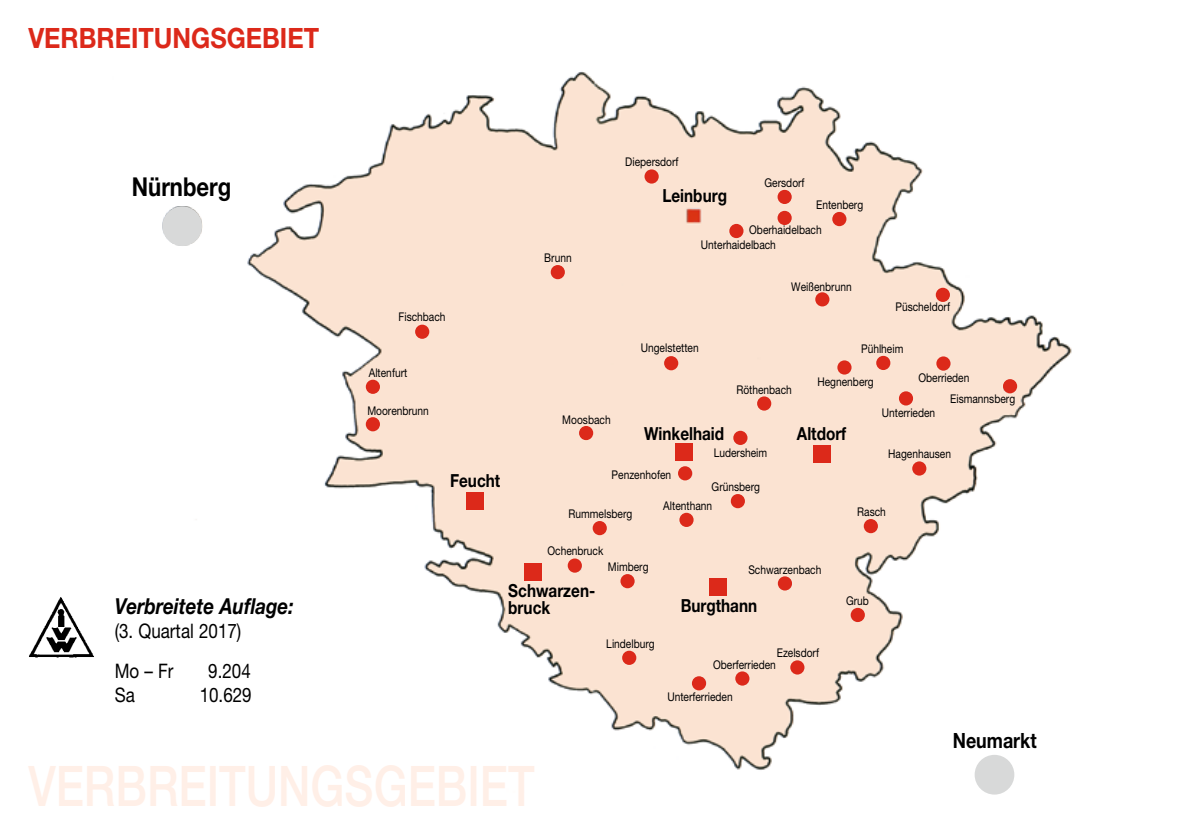
<style>
.page{position:relative;width:1191px;height:840px;background:#fff}
.page>*{position:absolute;margin:0;border:0;box-sizing:border-box;transform-origin:0 0}
.t1{font:500 56px "Helvetica Neue LT Std";color:#ffefe7;scale:.8 1}
.t2{font:700 28px "Helvetica Neue LT Std";color:#dc291a;scale:.9 1}
.t3{font:700 26px "Helvetica Neue LT Std";color:#000;scale:.85 1}
.t4{font:italic 700 22px "Helvetica Neue LT Std";color:#000;scale:.85 1}
.t5{font:700 21px "Helvetica Neue LT Std";color:#000;scale:.85 1}
.t6{font:20px/40px "Helvetica Neue LT Std";color:#000;scale:.85 1}
.t7{font:700 18px/17px "Helvetica Neue LT Std";color:#000;scale:.85 1}
.t8{font:12px/25.4px "Helvetica Neue LT Std";color:#000;scale:.85 1}
</style>
<div class="page">
<img style="left:162px;top:71px;width:910px;height:722px">
<img style="left:29px;top:597px;width:65px;height:60px">
<div style="left:162px;top:206px;width:40px;height:40px;background:#d8d9d9;border-radius:50%"></div>
<div style="left:974px;top:754px;width:40px;height:40px;background:#d8d9d9;border-radius:50%"></div>
<div style="left:644px;top:169px;width:14px;height:14px;background:#dc291a;border-radius:50%"></div>
<div style="left:777px;top:190px;width:14px;height:14px;background:#dc291a;border-radius:50%"></div>
<div style="left:777px;top:211px;width:14px;height:14px;background:#dc291a;border-radius:50%"></div>
<div style="left:729px;top:224px;width:14px;height:14px;background:#dc291a;border-radius:50%"></div>
<div style="left:550px;top:265px;width:15px;height:14px;background:#dc291a;border-radius:50%"></div>
<div style="left:832px;top:212px;width:14px;height:14px;background:#dc291a;border-radius:50%"></div>
<div style="left:815px;top:292px;width:14px;height:14px;background:#dc291a;border-radius:50%"></div>
<div style="left:664px;top:356px;width:14px;height:14px;background:#dc291a;border-radius:50%"></div>
<div style="left:757px;top:396px;width:14px;height:14px;background:#dc291a;border-radius:50%"></div>
<div style="left:837px;top:360px;width:14px;height:14px;background:#dc291a;border-radius:50%"></div>
<div style="left:876px;top:355px;width:14px;height:15px;background:#dc291a;border-radius:50%"></div>
<div style="left:935px;top:287px;width:15px;height:15px;background:#dc291a;border-radius:50%"></div>
<div style="left:936px;top:356px;width:14px;height:14px;background:#dc291a;border-radius:50%"></div>
<div style="left:579px;top:425px;width:14px;height:15px;background:#dc291a;border-radius:50%"></div>
<div style="left:733px;top:430px;width:14px;height:14px;background:#dc291a;border-radius:50%"></div>
<div style="left:678px;top:466px;width:14px;height:14px;background:#dc291a;border-radius:50%"></div>
<div style="left:730px;top:494px;width:15px;height:14px;background:#dc291a;border-radius:50%"></div>
<div style="left:912px;top:461px;width:14px;height:14px;background:#dc291a;border-radius:50%"></div>
<div style="left:899px;top:391px;width:14px;height:14px;background:#dc291a;border-radius:50%"></div>
<div style="left:1003px;top:379px;width:14px;height:14px;background:#dc291a;border-radius:50%"></div>
<div style="left:679px;top:512px;width:14px;height:14px;background:#dc291a;border-radius:50%"></div>
<div style="left:592px;top:520px;width:15px;height:15px;background:#dc291a;border-radius:50%"></div>
<div style="left:567px;top:558px;width:15px;height:14px;background:#dc291a;border-radius:50%"></div>
<div style="left:620px;top:573px;width:14px;height:15px;background:#dc291a;border-radius:50%"></div>
<div style="left:778px;top:576px;width:14px;height:14px;background:#dc291a;border-radius:50%"></div>
<div style="left:850px;top:607px;width:15px;height:14px;background:#dc291a;border-radius:50%"></div>
<div style="left:467px;top:492px;width:17px;height:17px;background:#dc291a"></div>
<div style="left:675px;top:443px;width:17px;height:17px;background:#dc291a"></div>
<div style="left:709px;top:578px;width:17px;height:17px;background:#dc291a"></div>
<div style="left:525px;top:563px;width:17px;height:17px;background:#dc291a"></div>
<div style="left:813px;top:445px;width:17px;height:17px;background:#dc291a"></div>
<div style="left:863px;top:518px;width:15px;height:15px;background:#dc291a;border-radius:50%"></div>
<div style="left:790px;top:660px;width:14px;height:14px;background:#dc291a;border-radius:50%"></div>
<div style="left:735px;top:671px;width:14px;height:14px;background:#dc291a;border-radius:50%"></div>
<div style="left:692px;top:675px;width:14px;height:15px;background:#dc291a;border-radius:50%"></div>
<div style="left:622px;top:650px;width:14px;height:14px;background:#dc291a;border-radius:50%"></div>
<div style="left:415px;top:324px;width:14px;height:14px;background:#dc291a;border-radius:50%"></div>
<div style="left:366px;top:379px;width:14px;height:14px;background:#dc291a;border-radius:50%"></div>
<div style="left:366px;top:417px;width:14px;height:14px;background:#dc291a;border-radius:50%"></div>
<h2 class="t2" style="left:28px;top:21px;width:324px">VERBREITUNGSGEBIET</h2>
<h3 class="t3" style="left:132px;top:170px;width:119px">Nürnberg</h3>
<h3 class="t4" style="left:115px;top:592px;width:212px">Verbreitete Auflage:</h3>
<h3 class="t6" style="left:115px;top:610px;width:150px">(3. Quartal 2017)<br>Mo – Fr</h3>
<h3 class="t6" style="left:208px;top:650px;width:52px">9.204</h3>
<h3 class="t6" style="left:115px;top:674px;width:25px">Sa</h3>
<h3 class="t6" style="left:200px;top:674px;width:63px">10.629</h3>
<p class="t8" style="left:398px;top:304px;width:57px">Fischbach</p>
<p class="t8" style="left:369px;top:359px;width:47px">Altenfurt</p>
<p class="t8" style="left:367px;top:397px;width:74px">Moorenbrunn</p>
<h3 class="t7" style="left:450px;top:471px;width:61px">Feucht</h3>
<p class="t8" style="left:544px;top:245px;width:34px">Brunn</p>
<p class="t8" style="left:625px;top:149px;width:64px">Diepersdorf</p>
<p class="t8" style="left:764px;top:170px;width:49px">Gersdorf</p>
<p class="t8" style="left:749px;top:192px;width:136px;text-indent:67px">Entenberg<br>Oberhaidelbach</p>
<p class="t8" style="left:701px;top:231px;width:90px">Unterhaidelbach</p>
<p class="t8" style="left:791px;top:273px;width:73px">Weißenbrunn</p>
<h3 class="t7" style="left:662px;top:187px;width:77px">Leinburg</h3>
<p class="t8" style="left:895px;top:294px;width:66px">Püscheldorf</p>
<p class="t8" style="left:861px;top:335px;width:51px">Pühlheim</p>
<p class="t8" style="left:950px;top:367px;width:78px;line-height:20.8px;text-indent:-32px">Oberrieden<br>Eismannsberg</p>
<p class="t8" style="left:882px;top:399px;width:64px">Unterrieden</p>
<p class="t8" style="left:888px;top:440px;width:76px">Hagenhausen</p>
<p class="t8" style="left:640px;top:335px;width:70px">Ungelstetten</p>
<p class="t8" style="left:817px;top:368px;width:68px">Hegnenberg</p>
<p class="t8" style="left:736px;top:376px;width:67px">Röthenbach</p>
<p class="t8" style="left:562px;top:406px;width:58px">Moosbach</p>
<h3 class="t7" style="left:644px;top:424px;width:96px">Winkelhaid</h3>
<h3 class="t7" style="left:797px;top:424px;width:60px">Altdorf</h3>
<p class="t8" style="left:713px;top:440px;width:64px">Ludersheim</p>
<p class="t8" style="left:663px;top:476px;width:115px;line-height:18.8px;text-indent:48px">Grünsberg<br>Altenthann</p>
<p class="t8" style="left:611px;top:461px;width:71px">Penzenhofen</p>
<p class="t8" style="left:568px;top:500px;width:76px">Rummelsberg</p>
<p class="t8" style="left:547px;top:538px;width:67px">Ochenbruck</p>
<p class="t8" style="left:608px;top:554px;width:49px">Mimberg</p>
<p class="t8" style="left:748px;top:556px;width:87px">Schwarzenbach</p>
<p class="t8" style="left:857px;top:499px;width:35px">Rasch</p>
<h3 class="t7" style="left:508px;top:581px;width:104px">Schwarzen&shy;bruck</h3>
<h3 class="t7" style="left:680px;top:596px;width:92px">Burgthann</h3>
<p class="t8" style="left:846px;top:588px;width:28px">Grub</p>
<p class="t8" style="left:606px;top:630px;width:58px">Lindelburg</p>
<p class="t8" style="left:776px;top:639px;width:51px">Ezelsdorf</p>
<p class="t8" style="left:713px;top:651px;width:76px">Oberferrieden</p>
<p class="t8" style="left:667px;top:683px;width:78px">Unterferrieden</p>
<h3 class="t5" style="left:952px;top:727px;width:100px">Neumarkt</h3>
<h1 class="t1" style="left:28px;top:752px;width:634px">VERBREITUNGSGEBIET</h1>
</div>
